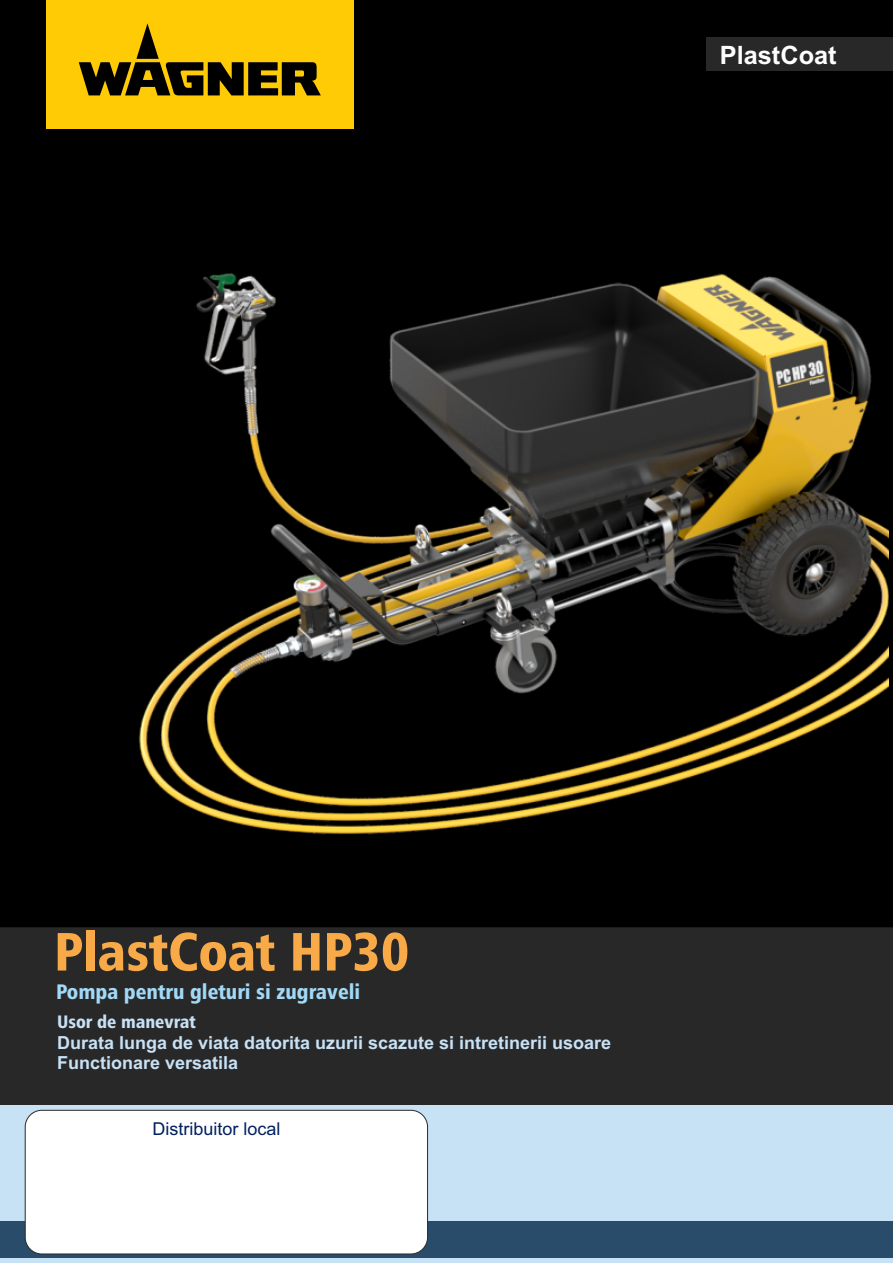
<style>
.page{position:relative;width:893px;height:1263px;background:#fff}
.page>*{position:absolute;margin:0;border:0;box-sizing:border-box;transform-origin:0 0}
.t1{font:54px "Humanist 777 BT Black Condensed B";color:#f7aa47}
.t2{font:700 25.35px "Arial";color:#fefefe}
.t3{font:21px "Humanist 777 BT Black Condensed B";color:#a2d9f7}
.t4{font:700 18px/20.1px "Arial";color:#c7e1f5}
.t5{font:18px "Humanist 777 BT Black Condensed B";color:#c7e1f5}
.t6{font:17.7px "Arial";color:#002060}
</style>
<div class="page">
<div style="left:0;top:0;width:893px;height:1031px;background:#000"></div>
<div style="left:707px;top:38px;width:186px;height:33px;background:#292829"></div>
<div style="left:46px;top:0;width:307px;height:129px;background:#ffcb05"></div>
<svg style="left:79px;top:23px;width:242px;height:72px"></svg>
<div style="left:0;top:927px;width:893px;height:178px;background:#292829"></div>
<div style="left:0;top:1105px;width:893px;height:158px;background:#c7e1f5"></div>
<div style="left:0;top:1221px;width:893px;height:36px;background:#294c6a"></div>
<img style="left:139px;top:273px;width:749px;height:562px">
<div style="left:25px;top:1110px;width:403px;height:144px;background:#fff;border:1px solid #2b2a29;border-radius:17px"></div>
<h2 class="t2" style="left:720px;top:46px;width:118px">PlastCoat</h2>
<h1 class="t1" style="left:54px;top:929px;width:357px">PlastCoat HP30</h1>
<p class="t3" style="left:56px;top:983px;width:306px">Pompa pentru gleturi si zugraveli</p>
<p class="t5" style="left:57px;top:1014px;width:140px">Usor de manevrat</p>
<p class="t4" style="left:57px;top:1034px;width:556px">Durata lunga de viata datorita uzurii scazute si intretinerii usoare<br>Functionare versatila</p>
<p class="t6" style="left:153px;top:1122px;width:130px">Distribuitor local</p>
</div>
